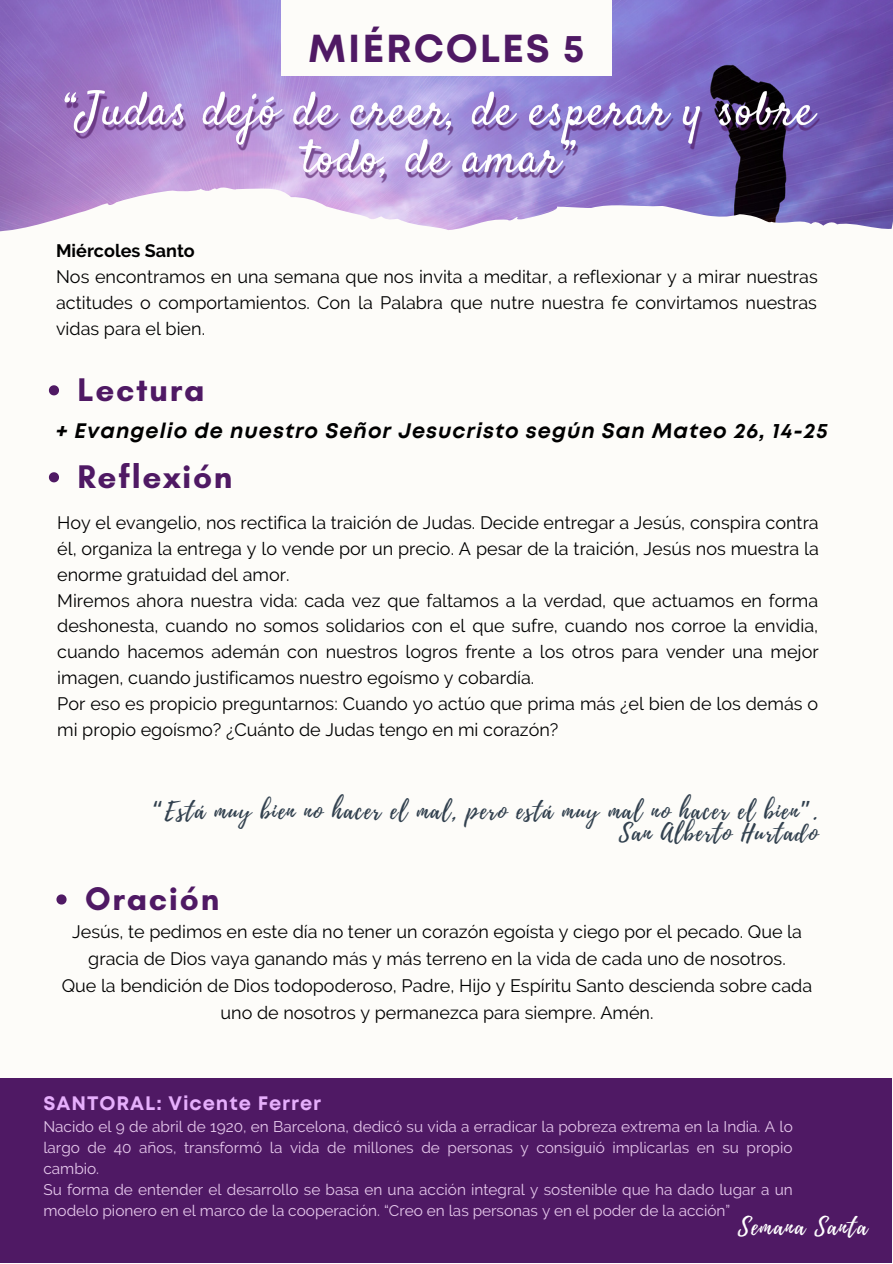
<style>
.page{position:relative;width:893px;height:1264px;background:#fff}
.page>*{position:absolute;margin:0;border:0;box-sizing:border-box;transform-origin:0 0}
.t1{font:700 39px "Mont";letter-spacing:.05em;color:#4f1964}
.t2{font:700 33.3px "Glacial Indifference";letter-spacing:.05em;color:#4f1964}
.t3{font:23.4px/21.3px "Playlist Script";letter-spacing:.06em;color:#31404e;text-align:right}
.t4{font:23.4px "Playlist Script";letter-spacing:.06em;color:#fff}
.t5{font:italic 700 21px "Mont";letter-spacing:.05em;color:#000}
.t6{font:700 19.5px "Mont";letter-spacing:.05em;color:#e6affc}
.t7{font:18px/25.8px "Raleway";color:#000}
.t8{font:700 18px "Raleway";color:#000}
.t9{font:15.3px/21px "Raleway";color:#e6c8ec}
.s1{font-family:"Noto Sans Gurmukhi"}
</style>
<div class="page">
<div style="left:0;top:0;width:892px;height:1262px;background:#fdfcf9"></div>
<img style="left:0;top:0;width:892px;height:231px">
<div style="left:281px;top:0;width:330px;height:75px;background:#fdfcf9"></div>
<img style="left:62px;top:81px;width:759px;height:150px">
<svg style="left:49px;top:385px;width:10px;height:10px"></svg>
<svg style="left:49px;top:472px;width:10px;height:10px"></svg>
<svg style="left:56px;top:894px;width:11px;height:10px"></svg>
<div style="left:0;top:1078px;width:891px;height:184px;background:#4f1964"></div>
<h1 class="t1" style="left:308px;top:34px;width:278px">MIÉRCOLES 5</h1>
<p class="t8" style="left:56px;top:240px;width:140px">Miércoles Santo</p>
<p class="t7" style="left:56px;top:264px;width:763px;text-align:justify">Nos encontramos en una semana que nos invita a meditar, a reflexionar y a mirar nuestras actitudes o comportamientos. Con la Palabra que nutre nuestra fe convirtamos nuestras vidas para el bien.</p>
<h2 class="t2" style="left:77px;top:369px;width:129px">Lectura</h2>
<p class="t5" style="left:56px;top:423px;width:773px">+ Evangelio de nuestro Señor Jesucristo según San Mateo 26, 14-25</p>
<h2 class="t2" style="left:77px;top:456px;width:156px">Reflexión</h2>
<p class="t7" style="left:57px;top:510px;width:763px">Hoy el evangelio, nos rectifica la traición de Judas. Decide entregar a Jesús, conspira contra él, organiza la entrega y lo vende por un precio. A pesar de la traición, Jesús nos muestra la enorme gratuidad del amor.<br>Miremos ahora nuestra vida: cada vez que faltamos a la verdad, que actuamos en forma deshonesta, cuando no somos solidarios con el que sufre, cuando nos corroe la envidia, cuando hacemos ademán con nuestros logros frente a los otros para vender una mejor imagen, cuando justificamos nuestro egoísmo y cobardía.<br>Por eso es propicio preguntarnos: Cuando yo actúo que prima más ¿el bien de los demás o mi propio egoísmo? ¿Cuánto de Judas tengo en mi corazón?</p>
<p class="t3" style="left:152px;top:801px;width:667px"><span class="s1">“</span>Está muy bien no hacer el mal, pero está muy mal no hacer el bien<span class="s1">”</span>.<br>San Alberto Hurtado</p>
<h2 class="t2" style="left:85px;top:878px;width:136px">Oración</h2>
<p class="t7" style="left:62px;top:918px;width:751px;line-height:27px;text-align:center">Jesús, te pedimos en este día no tener un corazón egoísta y ciego por el pecado. Que la gracia de Dios vaya ganando más y más terreno en la vida de cada uno de nosotros.<br>Que la bendición de Dios todopoderoso, Padre, Hijo y Espíritu Santo descienda sobre cada uno de nosotros y permanezca para siempre. Amén.</p>
<p class="t6" style="left:43px;top:1095px;width:279px">SANTORAL: Vicente Ferrer</p>
<p class="t9" style="left:43px;top:1116px;width:751px">Nacido el 9 de abril de 1920, en Barcelona, dedicó su vida a erradicar la pobreza extrema en la India. A lo largo de 40 años, transformó la vida de millones de personas y consiguió implicarlas en su propio cambio.<br>Su forma de entender el desarrollo se basa en una acción integral y sostenible que ha dado lugar a un modelo pionero en el marco de la cooperación. “Creo en las personas y en el poder de la acción”</p>
<p class="t4" style="left:737px;top:1210px;width:131px">Semana Santa</p>
</div>
